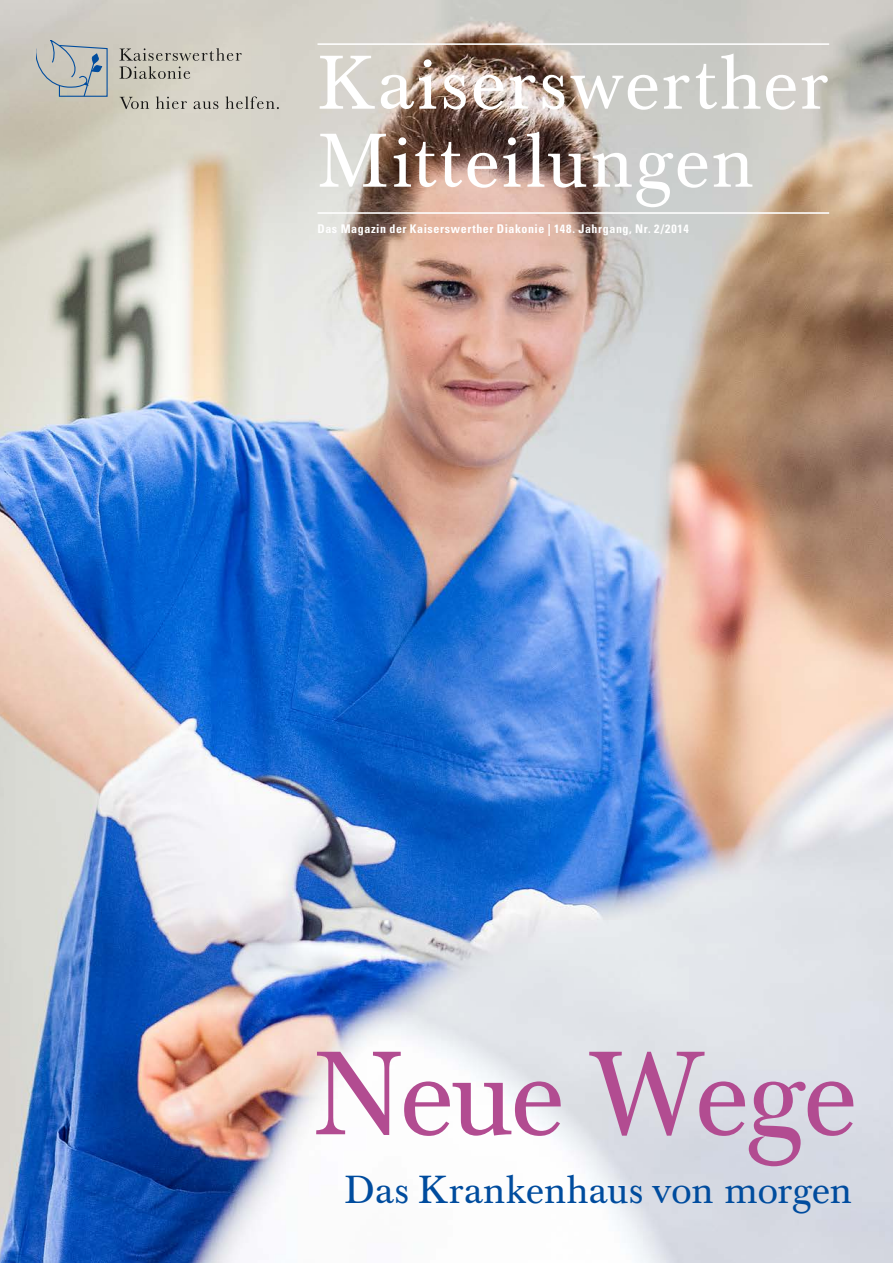
<style>
.page{position:relative;width:893px;height:1263px;background:#fff}
.page>*{position:absolute;margin:0;border:0;box-sizing:border-box;transform-origin:0 0}
.t1{font:116.85px "Baskerville BQ";letter-spacing:-.025em;color:#b24c91}
.t2{font:75px/78px "Baskerville BQ";letter-spacing:.035em;color:#fff}
.t3{font:38.7px "Baskerville BQ";color:#004c9e}
.t4{font:700 condensed 12px "Univers";letter-spacing:.045em;color:#fff}
</style>
<div class="page">
<img style="left:0;top:0;width:893px;height:1263px">
<hr style="left:317px;top:43px;width:512px;height:2px;background:#fff">
<hr style="left:317px;top:212px;width:512px;height:2px;background:#fff">
<svg style="left:119px;top:48px;width:123px;height:31px;background:#bcb9ad"></svg>
<svg style="left:120px;top:97px;width:29px;height:12px"></svg>
<svg style="left:156px;top:96px;width:31px;height:13px"></svg>
<svg style="left:194px;top:101px;width:24px;height:8px"></svg>
<svg style="left:225px;top:96px;width:54px;height:13px"></svg>
<svg style="left:37px;top:40px;width:71px;height:58px;background:#b3b8b7"></svg>
<h2 class="t2" style="left:317px;top:46px;width:512px">Kaiserswerther<br>Mitteilungen</h2>
<p class="t4" style="left:317px;top:221px;width:373px">Das Magazin der Kaiserswerther Diakonie | 148. Jahrgang, Nr. 2/2014</p>
<h1 class="t1" style="left:313px;top:1027px;width:546px">Neue Wege</h1>
<h3 class="t3" style="left:344px;top:1168px;width:509px">Das Krankenhaus von morgen</h3>
</div>
